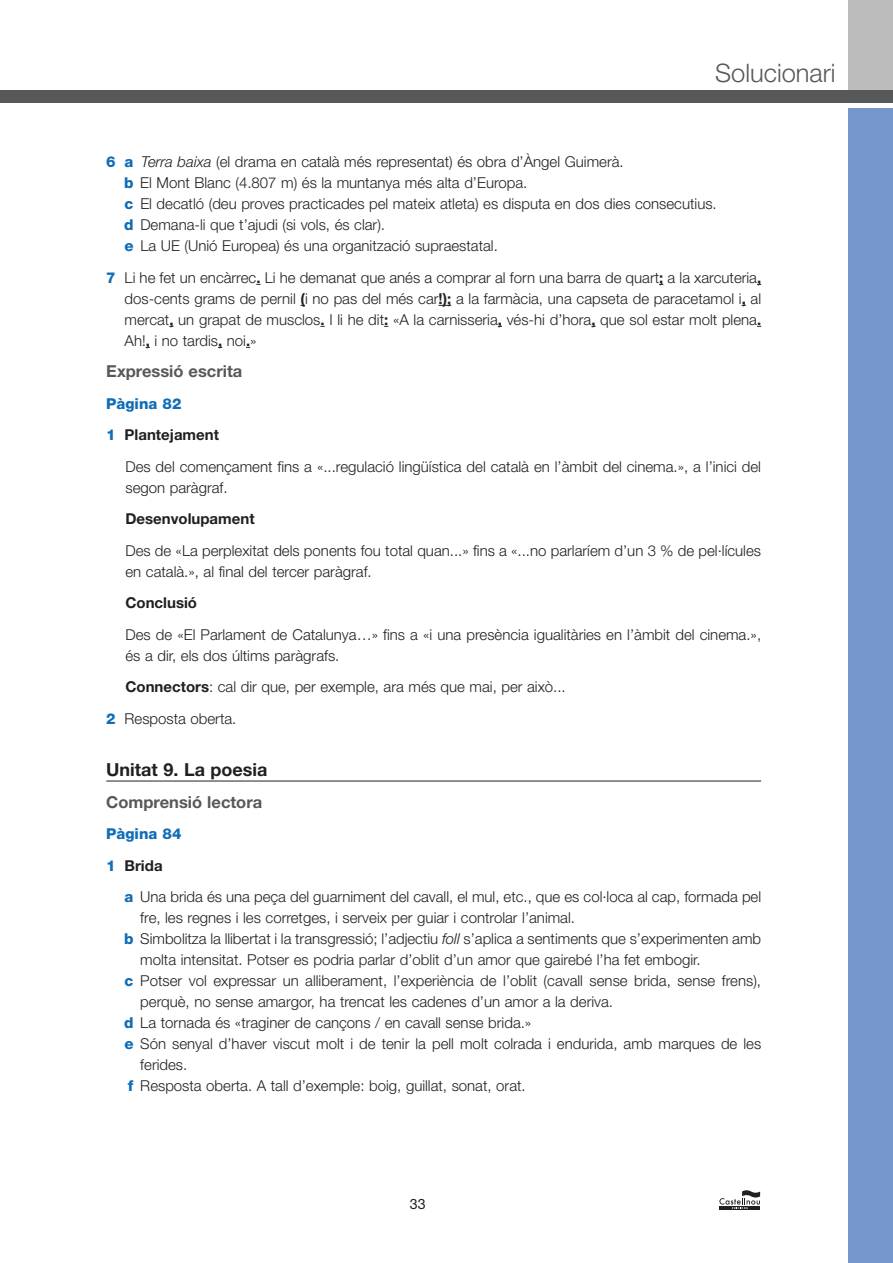
<style>
.page{position:relative;width:893px;height:1263px;background:#fff}
.page>*{position:absolute;margin:0;border:0;box-sizing:border-box;transform-origin:0 0}
.t1{font:300 25.5px "Helvetica Neue LT Std";color:#57585a}
.t2{font:700 18px "Helvetica Neue LT Std";color:#231f20}
.t3{font:700 16.5px "Helvetica Neue LT Std";color:#57585a}
.t4{font:300 15px/21px "Helvetica Neue LT Std";color:#231f20}
.t5{font:700 15px "Helvetica Neue LT Std";color:#231f20}
.t6{font:800 15px/31.5px "Helvetica Neue LT Std";color:#0f6cb6}
.t7{font:14.25px "Helvetica Neue LT Std";color:#231f20}
.s1{font-weight:800;color:#0f6cb6}
.s2{font-style:italic}
.s3{font-weight:700}
.s4{font-weight:700;color:#231f20}
</style>
<div class="page">
<div style="left:848px;top:108px;width:45px;height:1155px;background:#7796cd"></div>
<div style="left:848px;top:0;width:45px;height:90px;background:#bdbcbc"></div>
<div style="left:0;top:90px;width:893px;height:13px;background:#57585a"></div>
<hr style="left:719px;top:1206px;width:41px;height:4px;background:#231f20">
<svg style="left:719px;top:1190px;width:41px;height:19px"></svg>
<svg style="left:438px;top:305px;width:13px;height:1px"></svg>
<hr style="left:106px;top:781px;width:655px;height:1px;background:#231f20">
<h1 class="t1" style="left:715px;top:57px;width:122px">Solucionari</h1>
<p class="t4" style="left:124px;top:151px;width:594px;text-indent:-18px"><span class="s1">6 a</span> <span class="s2">Terra baixa</span> (el drama en català més representat) és obra d’Àngel Guimerà.<br><span class="s1">b</span> El Mont Blanc (4.807 m) és la muntanya més alta d’Europa.<br><span class="s1">c</span> El decatló (deu proves practicades pel mateix atleta) es disputa en dos dies consecutius. <span class="s1">d</span> Demana-li que t’ajudi (si vols, és clar).<br><span class="s1">e</span> La UE (Unió Europea) és una organització supraestatal.</p>
<p class="t4" style="left:125px;top:267px;width:638px;text-align:justify;text-indent:-18px"><span class="s1">7</span> Li he fet un encàrrec<span class="s3">.</span> Li he demanat que anés a comprar al forn una barra de quart<span class="s3">;</span> a la xarcuteria<span class="s3">, </span>dos-cents grams de pernil <span class="s3">(</span>i no pas del més car<span class="s3">!);</span> a la farmàcia, una capseta de paracetamol i<span class="s3">,</span> al mercat<span class="s3">,</span> un grapat de musclos<span class="s3">.</span> I li he dit<span class="s3">:</span> «A la carnisseria<span class="s3">,</span> vés-hi d’hora<span class="s3">,</span> que sol estar molt plena<span class="s3">.<br></span>Ah!<span class="s3">,</span> i no tardis<span class="s3">,</span> noi<span class="s3">.</span>»</p>
<p class="t3" style="left:106px;top:361px;width:138px">Expressió escrita</p>
<p class="t6" style="left:106px;top:388px;width:77px">Pàgina 82</p>
<p class="t5" style="left:106px;top:426px;width:114px"><span class="s1">1</span> Plantejament</p>
<p class="t4" style="left:125px;top:456px;width:637px">Des del començament fins a «...regulació lingüística del català en l’àmbit del cinema.», a l’inici del</p>
<p class="t4" style="left:125px;top:477px;width:104px">segon paràgraf.</p>
<p class="t5" style="left:125px;top:510px;width:131px">Desenvolupament</p>
<p class="t4" style="left:125px;top:540px;width:637px">Des de «La perplexitat dels ponents fou total quan...» fins a «...no parlaríem d’un 3 % de pel·lícules en català.», al final del tercer paràgraf.</p>
<p class="t5" style="left:125px;top:594px;width:73px">Conclusió</p>
<p class="t4" style="left:125px;top:624px;width:637px">Des de «El Parlament de Catalunya…» fins a «i una presència igualitàries en l’àmbit del cinema.», és a dir, els dos últims paràgrafs.</p>
<p class="t4" style="left:106px;top:671px;width:461px;line-height:31.5px;text-indent:19px"><span class="s3">Connectors</span>: cal dir que, per exemple, ara més que mai, per això...<br><span class="s1">2</span> Resposta oberta.</p>
<p class="t2" style="left:106px;top:759px;width:163px">Unitat 9. La poesia</p>
<p class="t3" style="left:106px;top:792px;width:157px">Comprensió lectora</p>
<p class="t6" style="left:106px;top:818px;width:77px">Pàgina 84<br>1 <span class="s4">Brida</span></p>
<p class="t4" style="left:125px;top:886px;width:638px"><span class="s1">a</span> Una brida és una peça del guarniment del cavall, el mul, etc., que es col·loca al cap, formada pel</p>
<p class="t4" style="left:140px;top:907px;width:436px">fre, les regnes i les corretges, i serveix per guiar i controlar l’animal.</p>
<p class="t4" style="left:124px;top:928px;width:639px"><span class="s1">b</span> Simbolitza la llibertat i la transgressió; l’adjectiu <span class="s2">foll</span> s’aplica a sentiments que s’experimenten amb</p>
<p class="t4" style="left:140px;top:949px;width:562px">molta intensitat. Potser es podria parlar d’oblit d’un amor que gairebé l’ha fet embogir.</p>
<p class="t4" style="left:125px;top:970px;width:638px"><span class="s1">c</span> Potser vol expressar un alliberament, l’experiència de l’oblit (cavall sense brida, sense frens),</p>
<p class="t4" style="left:140px;top:991px;width:474px">perquè, no sense amargor, ha trencat les cadenes d’un amor a la deriva.</p>
<p class="t4" style="left:124px;top:1012px;width:409px"><span class="s1">d</span> La tornada és «traginer de cançons / en cavall sense brida.»</p>
<p class="t4" style="left:124px;top:1033px;width:638px"><span class="s1">e</span> Són senyal d’haver viscut molt i de tenir la pell molt colrada i endurida, amb marques de les</p>
<p class="t4" style="left:140px;top:1054px;width:48px">ferides.</p>
<p class="t4" style="left:128px;top:1075px;width:399px"><span class="s1">f</span> Resposta oberta. A tall d’exemple: boig, guillat, sonat, orat.</p>
<p class="t7" style="left:410px;top:1196px;width:17px">33</p>
</div>
